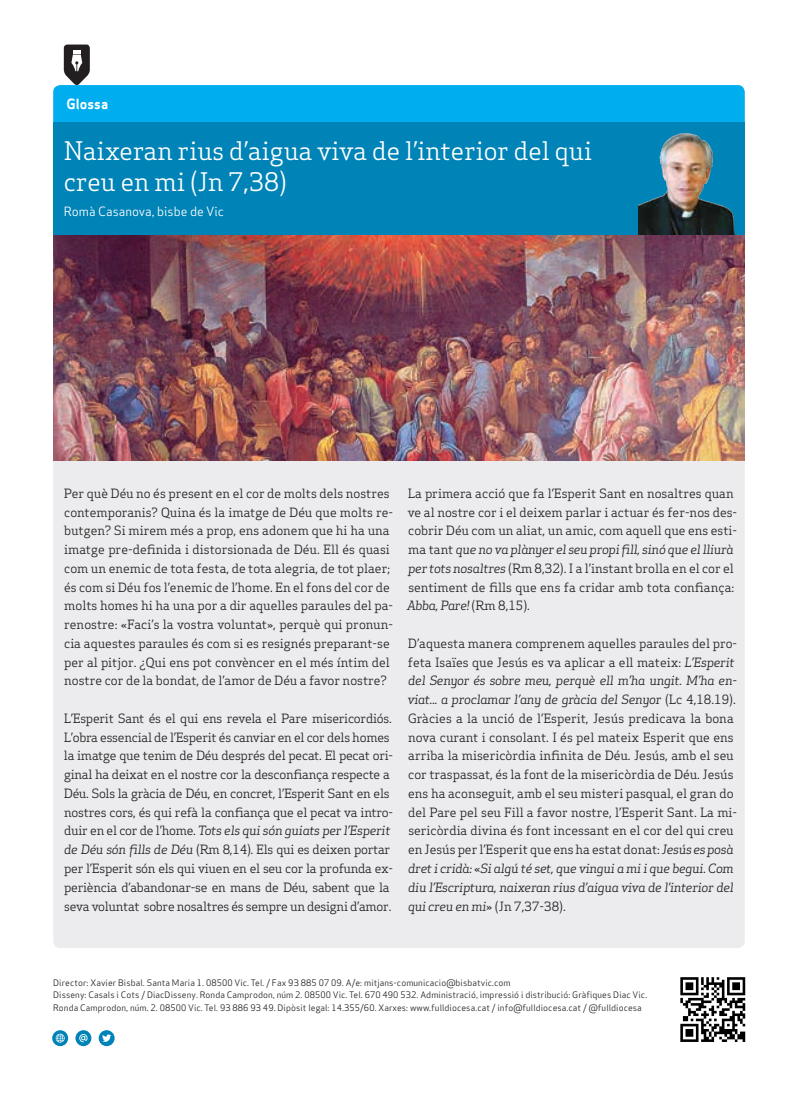
<style>
.page{position:relative;width:798px;height:1099px;background:#fff}
.page>*{position:absolute;margin:0;border:0;box-sizing:border-box;transform-origin:0 0}
.Titulars{font:25px/31.2px "Apex Serif";color:#fff}
.Titular_Secció_Petit{font:13.75px "Apex Sans Bold T";color:#fff}
.Text_General{font:12.5px/18.8px "Apex Serif";color:#231f20}
.Text_General-2{font:12.5px/18.8px "Apex Serif";letter-spacing:-.02em;color:#231f20}
.Titulars-2{font:12.5px "Apex Sans Book T";color:#fff}
.Titulars-3{font:8.75px/12.5px "Apex Sans Book T";letter-spacing:.01em;color:#231f20}
.s1{font-style:italic}
</style>
<div class="page">
<img style="left:680px;top:977px;width:66px;height:65px">
<svg style="left:52px;top:1030px;width:16px;height:16px"></svg>
<svg style="left:56px;top:1033px;width:9px;height:9px"></svg>
<svg style="left:75px;top:1030px;width:16px;height:16px"></svg>
<svg style="left:79px;top:1033px;width:9px;height:9px"></svg>
<svg style="left:99px;top:1030px;width:16px;height:16px"></svg>
<svg style="left:102px;top:1034px;width:9px;height:8px"></svg>
<div style="left:53px;top:123px;width:691px;height:112px;background:#0083b6"></div>
<svg style="left:53px;top:45px;width:691px;height:78px"></svg>
<div style="left:53px;top:460px;width:691px;height:488px;background:#ececee"></div>
<img style="left:638px;top:133px;width:95px;height:102px">
<img style="left:53px;top:235px;width:691px;height:225px">
<p class="Titular_Secció_Petit" style="left:67px;top:95px;width:43px">Glossa</p>
<p class="Titulars" style="left:64px;top:135px;width:529px">Naixeran rius d’aigua viva de l’interior del qui creu en mi (Jn 7,38)</p>
<p class="Titulars-2" style="left:64px;top:204px;width:162px">Romà Casanova, bisbe de Vic</p>
<p class="Text_General" style="left:64px;top:483px;width:330px">Per què Déu no és present en el cor de molts dels nostres contemporanis? Quina és la imatge de Déu que molts re&shy;butgen? Si mirem més a prop, ens adonem que hi ha una imatge pre-definida i distorsionada de Déu. Ell és quasi com un enemic de tota festa, de tota alegria, de tot plaer; és com si Déu fos l’enemic de l’home. En el fons del cor de molts homes hi ha una por a dir aquelles paraules del pa&shy;renostre: «Faci’s la vostra voluntat», perquè qui pronun&shy;cia aquestes paraules és com si es resignés preparant-se per al pitjor. ¿Qui ens pot convèncer en el més íntim del nostre cor de la bondat, de l’amor de Déu a favor nostre?</p>
<p class="Text_General-2" style="left:64px;top:708px;width:330px">L’Esperit Sant és el qui ens revela el Pare misericordiós.<br>L’obra essencial de l’Esperit és canviar en el cor dels homes la imatge que tenim de Déu després del pecat. El pecat ori&shy;ginal ha deixat en el nostre cor la desconfiança respecte a Déu. Sols la gràcia de Déu, en concret, l’Esperit Sant en els nostres cors, és qui refà la confiança que el pecat va intro&shy;duir en el cor de l’home. <span class="s1">Tots els qui són guiats per l’Esperit de Déu són fills de Déu</span> (Rm 8,14). Els qui es deixen portar per l’Esperit són els qui viuen en el seu cor la profunda ex&shy;periència d’abandonar-se en mans de Déu, sabent que la seva voluntat sobre nosaltres és sempre un designi d’amor.</p>
<p class="Text_General" style="left:407px;top:483px;width:331px">La primera acció que fa l’Esperit Sant en nosaltres quan ve al nostre cor i el deixem parlar i actuar és fer-nos des&shy;cobrir Déu com un aliat, un amic, com aquell que ens esti&shy;ma tant <span class="s1">que no va plànyer el seu propi fill, sinó que el lliurà per tots nosaltres</span> (Rm 8,32). I a l’instant brolla en el cor el sentiment de fills que ens fa cridar amb tota confiança:<br><span class="s1">Abba, Pare!</span> (Rm 8,15).</p>
<p class="Text_General" style="left:407px;top:633px;width:331px">D’aquesta manera comprenem aquelles paraules del pro&shy;feta Isaïes que Jesús es va aplicar a ell mateix: <span class="s1">L’Esperit del Senyor és sobre meu, perquè ell m’ha ungit. M’ha en&shy;viat... a proclamar l’any de gràcia del Senyor</span> (Lc 4,18.19).<br>Gràcies a la unció de l’Esperit, Jesús predicava la bona nova curant i consolant. I és pel mateix Esperit que ens arriba la misericòrdia infinita de Déu. Jesús, amb el seu cor traspassat, és la font de la misericòrdia de Déu. Jesús ens ha aconseguit, amb el seu misteri pasqual, el gran do del Pare pel seu Fill a favor nostre, l’Esperit Sant. La mi&shy;sericòrdia divina és font incessant en el cor del qui creu en Jesús per l’Esperit que ens ha estat donat: <span class="s1">Jesús es posà dret i cridà:</span> «<span class="s1">Si algú té set, que vingui a mi i que begui. Com diu l’Escriptura, naixeran rius d’aigua viva de l’interior del qui creu en mi</span>» (Jn 7,37-38).</p>
<p class="Titulars-3" style="left:53px;top:976px;width:459px">Director: Xavier Bisbal. Santa Maria 1. 08500 Vic. Tel. / Fax 93 885 07 09. A/e: mitjans-comunicacio@bisbatvic.com</p>
<p class="Titulars-3" style="left:53px;top:988px;width:595px">Disseny: Casals i Cots / DiacDisseny. Ronda Camprodon, núm 2. 08500 Vic. Tel. 670 490 532. Administració, impressió i distribució: Gràfiques Diac Vic.<br>Ronda Camprodon, núm. 2. 08500 Vic. Tel. 93 886 93 49. Dipòsit legal: 14.355/60. Xarxes: www.fulldiocesa.cat / info@fulldiocesa.cat / @fulldiocesa</p>
</div>
